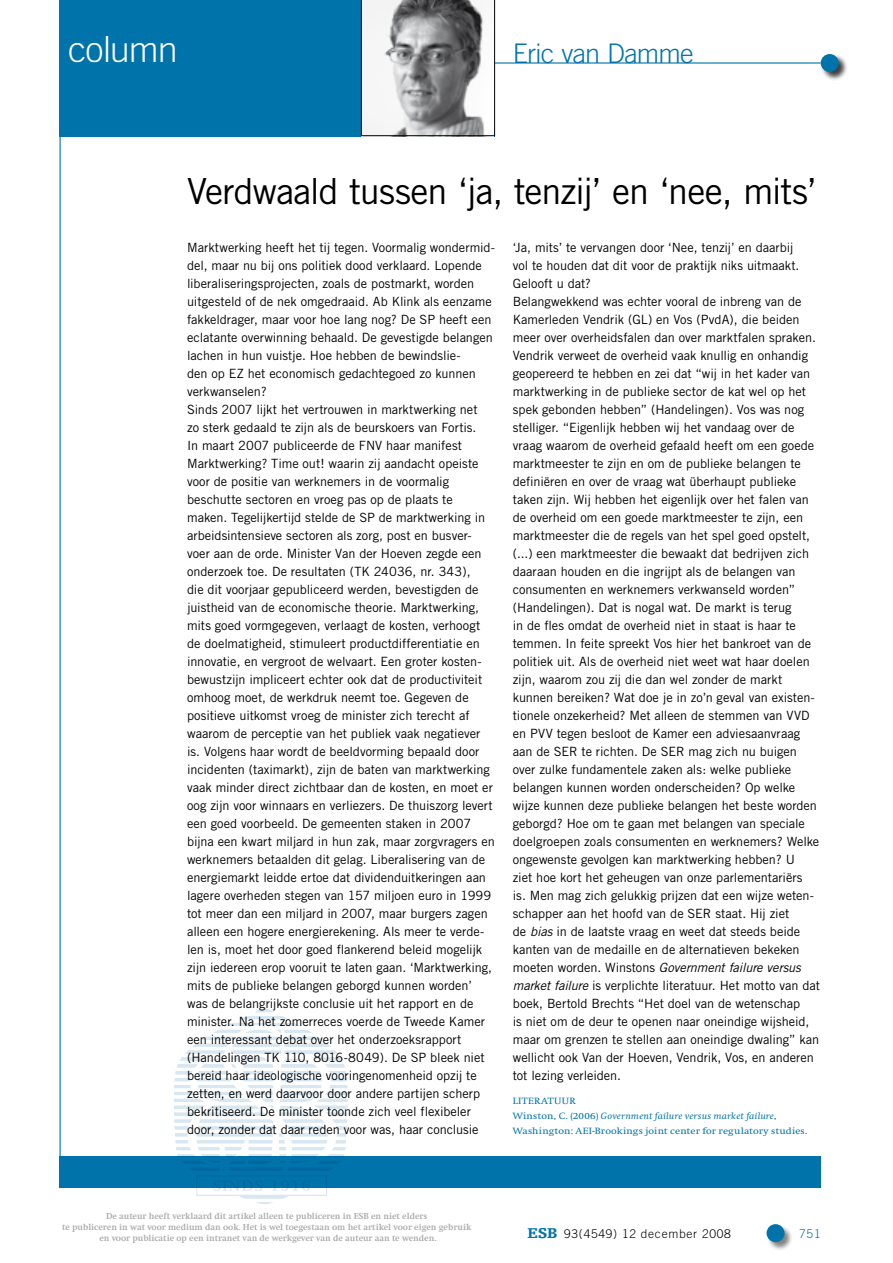
<style>
.page{position:relative;width:893px;height:1263px;background:#fff}
.page>*{position:absolute;margin:0;border:0;box-sizing:border-box;transform-origin:0 0}
.t1{font:36px "Trade Gothic";letter-spacing:-.03em;color:#000}
.t2{font:300 36px "Trade Gothic";letter-spacing:-.03em;color:#fff}
.t3{font:300 27px "Trade Gothic";letter-spacing:-.025em;color:#0073aa}
.t4{font:12.75px/18px "Trade Gothic";color:#000}
.t5{font:300 12px "Trade Gothic";letter-spacing:.06em;color:#000}
.t6{font:300 12px "Trade Gothic";color:#0073aa}
.t7{font:9.45px/15px "Swift";letter-spacing:.015em;color:#0073aa;scale:1.11 1}
.t8{font:700 9px/10.8px "Swift";color:#707173;text-align:center}
.s1{font-style:italic}
.s2{font-family:"Egyptienne F";font-weight:900;font-size:15px;color:#0073aa}
</style>
<div class="page">
<div style="left:766px;top:1224px;width:27px;height:27px;background:#000;opacity:.5"></div>
<div style="left:766px;top:1224px;width:18px;height:18px;background:#0073aa;border-radius:50%"></div>
<div style="left:60px;top:0;width:435px;height:136px;background:#0073aa"></div>
<hr style="left:60px;top:62px;width:761px;height:2px;background:#0073aa">
<div style="left:60px;top:1156px;width:761px;height:32px;background:#0073aa"></div>
<div style="left:820px;top:54px;width:27px;height:27px;background:#000;opacity:.75"></div>
<div style="left:821px;top:54px;width:18px;height:18px;background:#0073aa;border-radius:50%"></div>
<svg style="left:361px;top:0;width:134px;height:136px;background:#aaaaab"></svg>
<hr style="left:60px;top:0;width:1px;height:1188px;background:#0073aa">
<svg style="left:174px;top:1008px;width:174px;height:196px"></svg>
<h1 class="t2" style="left:68px;top:28px;width:111px">column</h1>
<h2 class="t3" style="left:513px;top:37px;width:182px">Eric van Damme</h2>
<h1 class="t1" style="left:187px;top:169px;width:631px">Verdwaald tussen ‘ja, tenzij’ en ‘nee, mits’</h1>
<p class="t4" style="left:187px;top:238px;width:309px">Marktwerking heeft het tij tegen. Voormalig wondermid&shy;del, maar nu bij ons politiek dood verklaard. Lopende liberaliseringsprojecten, zoals de postmarkt, worden uitgesteld of de nek omgedraaid. Ab Klink als eenzame fakkeldrager, maar voor hoe lang nog? De SP heeft een eclatante overwinning behaald. De gevestigde belangen lachen in hun vuistje. Hoe hebben de bewindslie-<br>den op EZ het economisch gedachtegoed zo kunnen verkwanselen?<br>Sinds 2007 lijkt het vertrouwen in marktwerking net<br>zo sterk gedaald te zijn als de beurskoers van Fortis.<br>In maart 2007 publiceerde de FNV haar manifest Marktwerking? Time out! waarin zij aandacht opeiste voor de positie van werknemers in de voormalig beschutte sectoren en vroeg pas op de plaats te maken. Tegelijkertijd stelde de SP de marktwerking in arbeidsintensieve sectoren als zorg, post en busver&shy;voer aan de orde. Minister Van der Hoeven zegde een onderzoek toe. De resultaten (TK 24036, nr. 343),<br>die dit voorjaar gepubliceerd werden, bevestigden de juistheid van de economische theorie. Marktwerking, mits goed vormgegeven, verlaagt de kosten, verhoogt de doelmatigheid, stimuleert productdifferentiatie en innovatie, en vergroot de welvaart. Een groter kosten&shy;bewustzijn impliceert echter ook dat de productiviteit omhoog moet, de werkdruk neemt toe. Gegeven de positieve uitkomst vroeg de minister zich terecht af waarom de perceptie van het publiek vaak negatiever is. Volgens haar wordt de beeldvorming bepaald door incidenten (taximarkt), zijn de baten van marktwerking vaak minder direct zichtbaar dan de kosten, en moet er oog zijn voor winnaars en verliezers. De thuiszorg levert een goed voorbeeld. De gemeenten staken in 2007 bijna een kwart miljard in hun zak, maar zorgvragers en werknemers betaalden dit gelag. Liberalisering van de energiemarkt leidde ertoe dat dividenduitkeringen aan lagere overheden stegen van 157 miljoen euro in 1999 tot meer dan een miljard in 2007, maar burgers zagen alleen een hogere energierekening. Als meer te verde&shy;len is, moet het door goed flankerend beleid mogelijk zijn iedereen erop vooruit te laten gaan. ‘Marktwerking, mits de publieke belangen geborgd kunnen worden’ was de belangrijkste conclusie uit het rapport en de minister. Na het zomerreces voerde de Tweede Kamer een interessant debat over het onderzoeksrapport (Handelingen TK 110, 8016-8049). De SP bleek niet bereid haar ideologische vooringenomenheid opzij te zetten, en werd daarvoor door andere partijen scherp bekritiseerd. De minister toonde zich veel flexibeler door, zonder dat daar reden voor was, haar conclusie</p>
<p class="t4" style="left:513px;top:238px;width:309px">‘Ja, mits’ te vervangen door ‘Nee, tenzij’ en daarbij<br>vol te houden dat dit voor de praktijk niks uitmaakt.<br>Gelooft u dat?<br>Belangwekkend was echter vooral de inbreng van de Kamerleden Vendrik (GL) en Vos (PvdA), die beiden meer over overheidsfalen dan over marktfalen spraken.<br>Vendrik verweet de overheid vaak knullig en onhandig geopereerd te hebben en zei dat “wij in het kader van marktwerking in de publieke sector de kat wel op het spek gebonden hebben” (Handelingen). Vos was nog stelliger. “Eigenlijk hebben wij het vandaag over de vraag waarom de overheid gefaald heeft om een goede marktmeester te zijn en om de publieke belangen te definiëren en over de vraag wat überhaupt publieke taken zijn. Wij hebben het eigenlijk over het falen van de overheid om een goede marktmeester te zijn, een marktmeester die de regels van het spel goed opstelt, (...) een marktmeester die bewaakt dat bedrijven zich daaraan houden en die ingrijpt als de belangen van consumenten en werknemers verkwanseld worden” (Handelingen). Dat is nogal wat. De markt is terug<br>in de fles omdat de overheid niet in staat is haar te temmen. In feite spreekt Vos hier het bankroet van de politiek uit. Als de overheid niet weet wat haar doelen zijn, waarom zou zij die dan wel zonder de markt kunnen bereiken? Wat doe je in zo’n geval van existen&shy;tionele onzekerheid? Met alleen de stemmen van VVD en PVV tegen besloot de Kamer een adviesaanvraag aan de SER te richten. De SER mag zich nu buigen over zulke fundamentele zaken als: welke publieke belangen kunnen worden onderscheiden? Op welke wijze kunnen deze publieke belangen het beste worden geborgd? Hoe om te gaan met belangen van speciale doelgroepen zoals consumenten en werknemers? Welke ongewenste gevolgen kan marktwerking hebben? U<br>ziet hoe kort het geheugen van onze parlementariërs<br>is. Men mag zich gelukkig prijzen dat een wijze weten&shy;schapper aan het hoofd van de SER staat. Hij ziet<br>de <span class="s1">bias</span> in de laatste vraag en weet dat steeds beide kanten van de medaille en de alternatieven bekeken moeten worden. Winstons <span class="s1">Government failure versus market failure</span> is verplichte literatuur. Het motto van dat boek, Bertold Brechts “Het doel van de wetenschap<br>is niet om de deur te openen naar oneindige wijsheid, maar om grenzen te stellen aan oneindige dwaling” kan wellicht ook Van der Hoeven, Vendrik, Vos, en anderen tot lezing verleiden.</p>
<p class="t7" style="left:513px;top:1094px;width:267px">Literatuur<br>Winston, C. (2006) <span class="s1">Government failure versus market failure</span>,<br>Washington: AEI-Brookings joint center for regulatory studies.</p>
<p class="t8" style="left:62px;top:1211px;width:411px">De auteur heeft verklaard dit artikel alleen te publiceren in ESB en niet elders<br>te publiceren in wat voor medium dan ook. Het is wel toegestaan om het artikel voor eigen gebruik en voor publicatie op een intranet van de werkgever van de auteur aan te wenden.</p>
<p class="t5" style="left:527px;top:1226px;width:205px"><span class="s2">ESB</span> 93(4549) 12 december 2008</p>
<p class="t6" style="left:799px;top:1226px;width:23px">751</p>
</div>
